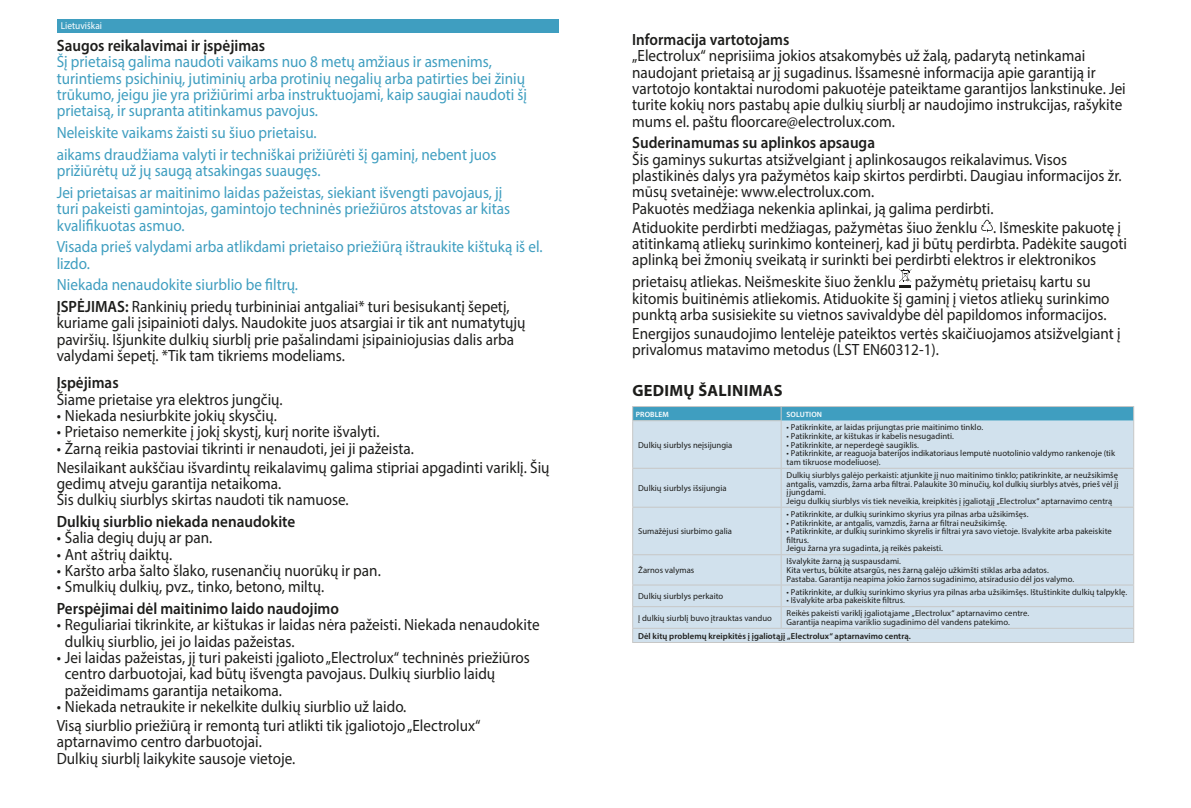
<style>
.page{position:relative;width:1191px;height:808px;background:#fff}
.page>*{position:absolute;margin:0;border:0;box-sizing:border-box;transform-origin:0 0}
.t1{font:16.3px/16.3px "Myriad Pro";color:#1d1d1b;scale:.93 1}
.t2{font:16.3px/16.3px "Myriad Pro";color:#3f9ec0;scale:.93 1}
.t3{font:600 16.3px "Myriad Pro";color:#1d1d1b;scale:.93 1}
.t4{font:700 16.3px "Myriad Pro";letter-spacing:.02em;color:#1d1d1b}
.t5{font:10.1px "Myriad Pro";color:#fff;scale:.93 1}
.t6{font:8.6px/8.6px "Myriad Pro";color:#1d1d1b}
.t7{font:600 8.6px "Myriad Pro";letter-spacing:.005em;color:#1d1d1b}
.t8{font:600 7.7px "Myriad Pro";letter-spacing:.01em;color:#fff}
.s1{color:#3f9ec0}
.s2{font-weight:600}
</style>
<div class="page">
<div style="left:57px;top:19px;width:502px;height:14px;background:#3f9ec0"></div>
<svg style="left:981px;top:220px;width:11px;height:12px"></svg>
<svg style="left:899px;top:268px;width:12px;height:19px"></svg>
<div style="left:633px;top:421px;width:500px;height:221px;background:#d1e1ed"></div>
<hr style="left:632px;top:421px;width:1px;height:47px;background:#c7c7c6">
<hr style="left:780px;top:421px;width:1px;height:47px;background:#c7c7c6">
<hr style="left:1133px;top:421px;width:1px;height:47px;background:#c7c7c6">
<hr style="left:632px;top:469px;width:1px;height:38px;background:#c7c7c6">
<hr style="left:780px;top:469px;width:1px;height:38px;background:#c7c7c6">
<hr style="left:1133px;top:469px;width:1px;height:38px;background:#c7c7c6">
<hr style="left:632px;top:508px;width:1px;height:46px;background:#c7c7c6">
<hr style="left:780px;top:508px;width:1px;height:46px;background:#c7c7c6">
<hr style="left:1133px;top:508px;width:1px;height:46px;background:#c7c7c6">
<svg style="left:780px;top:555px;width:1px;height:73px"></svg>
<svg style="left:632px;top:555px;width:1px;height:87px"></svg>
<svg style="left:1133px;top:555px;width:1px;height:87px"></svg>
<div style="left:632px;top:407px;width:502px;height:14px;background:#3f9ec0"></div>
<hr style="left:632px;top:406px;width:149px;height:1px;background:#c7c7c6">
<hr style="left:781px;top:406px;width:353px;height:1px;background:#c7c7c6">
<hr style="left:632px;top:420px;width:149px;height:1px;background:#c7c7c6">
<hr style="left:632px;top:628px;width:149px;height:1px;background:#c7c7c6">
<hr style="left:781px;top:628px;width:353px;height:1px;background:#c7c7c6">
<hr style="left:632px;top:642px;width:149px;height:1px;background:#c7c7c6">
<hr style="left:781px;top:642px;width:353px;height:1px;background:#c7c7c6">
<hr style="left:632px;top:468px;width:149px;height:1px;background:#c7c7c6">
<hr style="left:781px;top:468px;width:353px;height:1px;background:#c7c7c6">
<hr style="left:632px;top:507px;width:149px;height:1px;background:#c7c7c6">
<hr style="left:781px;top:507px;width:353px;height:1px;background:#c7c7c6">
<hr style="left:632px;top:554px;width:149px;height:1px;background:#c7c7c6">
<hr style="left:781px;top:554px;width:353px;height:1px;background:#c7c7c6">
<hr style="left:632px;top:584px;width:149px;height:1px;background:#c7c7c6">
<hr style="left:781px;top:584px;width:353px;height:1px;background:#c7c7c6">
<hr style="left:632px;top:606px;width:149px;height:1px;background:#c7c7c6">
<hr style="left:781px;top:606px;width:353px;height:1px;background:#c7c7c6">
<p class="t5" style="left:61px;top:20px;width:46px">Lietuviškai</p>
<p class="t3" style="left:57px;top:35px;width:226px">Saugos reikalavimai ir įspėjimas</p>
<p class="t2" style="left:57px;top:54px;width:507px">Šį prietaisą galima naudoti vaikams nuo 8 metų amžiaus ir asmenims, turintiems psichinių, jutiminių arba protinių negalių arba patirties bei žinių trūkumo, jeigu jie yra prižiūrimi arba instruktuojami, kaip saugiai naudoti šį prietaisą, ir supranta atitinkamus pavojus.</p>
<p class="t2" style="left:57px;top:122px;width:474px;line-height:21.7px">Neleiskite vaikams žaisti su šiuo prietaisu.<br>aikams draudžiama valyti ir techniškai prižiūrėti šį gaminį, nebent juos</p>
<p class="t2" style="left:57px;top:160px;width:481px;line-height:21.7px">prižiūrėtų už jų saugą atsakingas suaugęs.<br>Jei prietaisas ar maitinimo laidas pažeistas, siekiant išvengti pavojaus, jį</p>
<p class="t2" style="left:57px;top:200px;width:489px">turi pakeisti gamintojas, gamintojo techninės priežiūros atstovas ar kitas kvalifikuotas asmuo.</p>
<p class="t2" style="left:57px;top:238px;width:524px">Visada prieš valydami arba atlikdami prietaiso priežiūrą ištraukite kištuką iš el. lizdo.</p>
<p class="t1" style="left:57px;top:274px;width:488px;line-height:21.7px"><span class="s1">Niekada nenaudokite siurblio be filtrų.<br></span><span class="s2">ĮSPĖJIMAS:</span> Rankinių priedų turbininiai antgaliai* turi besisukantį šepetį,</p>
<p class="t1" style="left:57px;top:315px;width:505px">kuriame gali įsipainioti dalys. Naudokite juos atsargiai ir tik ant numatytųjų paviršių. Išjunkite dulkių siurblį prie pašalindami įsipainiojusias dalis arba valydami šepetį. *Tik tam tikriems modeliams.</p>
<p class="t3" style="left:57px;top:372px;width:68px">Įspėjimas</p>
<p class="t1" style="left:57px;top:391px;width:244px">Šiame prietaise yra elektros jungčių.</p>
<p class="t1" style="left:57px;top:407px;width:238px">• Niekada nesiurbkite jokių skysčių.</p>
<p class="t1" style="left:57px;top:423px;width:348px">• Prietaiso nemerkite į jokį skystį, kurį norite išvalyti.</p>
<p class="t1" style="left:57px;top:438px;width:531px;line-height:19px">• Žarną reikia pastoviai tikrinti ir nenaudoti, jei ji pažeista.<br>Nesilaikant aukščiau išvardintų reikalavimų galima stipriai apgadinti variklį. Šių</p>
<p class="t1" style="left:57px;top:475px;width:315px">gedimų atveju garantija netaikoma.<br>Šis dulkių siurblys skirtas naudoti tik namuose.</p>
<p class="t3" style="left:57px;top:511px;width:258px">Dulkių siurblio niekada nenaudokite</p>
<p class="t1" style="left:57px;top:529px;width:169px">• Šalia degių dujų ar pan.</p>
<p class="t1" style="left:57px;top:546px;width:126px">• Ant aštrių daiktų.</p>
<p class="t1" style="left:57px;top:562px;width:350px">• Karšto arba šalto šlako, rusenančių nuorūkų ir pan.</p>
<p class="t1" style="left:57px;top:578px;width:289px">• Smulkių dulkių, pvz., tinko, betono, miltų.</p>
<p class="t3" style="left:57px;top:598px;width:305px">Perspėjimai dėl maitinimo laido naudojimo</p>
<p class="t1" style="left:65px;top:616px;width:512px;text-indent:-8px">• Reguliariai tikrinkite, ar kištukas ir laidas nėra pažeisti. Niekada nenaudokite dulkių siurblio, jei jo laidas pažeistas.</p>
<p class="t1" style="left:65px;top:649px;width:501px;text-indent:-8px">• Jei laidas pažeistas, jį turi pakeisti įgalioto „Electrolux“ techninės priežiūros centro darbuotojai, kad būtų išvengta pavojaus. Dulkių siurblio laidų pažeidimams garantija netaikoma.</p>
<p class="t1" style="left:57px;top:697px;width:457px;line-height:19px">• Niekada netraukite ir nekelkite dulkių siurblio už laido.<br>Visą siurblio priežiūrą ir remontą turi atlikti tik įgaliotojo „Electrolux“</p>
<p class="t1" style="left:57px;top:733px;width:258px">aptarnavimo centro darbuotojai.<br>Dulkių siurblį laikykite sausoje vietoje.</p>
<p class="t3" style="left:632px;top:29px;width:171px">Informacija vartotojams</p>
<p class="t1" style="left:632px;top:47px;width:532px">„Electrolux“ neprisiima jokios atsakomybės už žalą, padarytą netinkamai naudojant prietaisą ar jį sugadinus. Išsamesnė informacija apie garantiją ir vartotojo kontaktai nurodomi pakuotėje pateiktame garantijos lankstinuke. Jei turite kokių nors pastabų apie dulkių siurblį ar naudojimo instrukcijas, rašykite mums el. paštu floorcare@electrolux.com.</p>
<p class="t3" style="left:632px;top:132px;width:263px">Suderinamumas su aplinkos apsauga</p>
<p class="t1" style="left:632px;top:151px;width:528px">Šis gaminys sukurtas atsižvelgiant į aplinkosaugos reikalavimus. Visos plastikinės dalys yra pažymėtos kaip skirtos perdirbti. Daugiau informacijos žr. mūsų svetainėje: www.electrolux.com.<br>Pakuotės medžiaga nekenkia aplinkai, ją galima perdirbti.</p>
<p class="t1" style="left:632px;top:219px;width:533px">Atiduokite perdirbti medžiagas, pažymėtas šiuo ženklu . Išmeskite pakuotę į atitinkamą atliekų surinkimo konteinerį, kad ji būtų perdirbta. Padėkite saugoti aplinką bei žmonių sveikatą ir surinkti bei perdirbti elektros ir elektronikos</p>
<p class="t1" style="left:632px;top:274px;width:515px">prietaisų atliekas. Neišmeskite šiuo ženklu pažymėtų prietaisų kartu su kitomis buitinėmis atliekomis. Atiduokite šį gaminį į vietos atliekų surinkimo punktą arba susisiekite su vietnos savivaldybe dėl papildomos informacijos.</p>
<p class="t1" style="left:632px;top:325px;width:527px">Energijos sunaudojimo lentelėje pateiktos vertės skaičiuojamos atsižvelgiant į privalomus matavimo metodus (LST EN60312-1).</p>
<p class="t4" style="left:632px;top:380px;width:152px">GEDIMŲ ŠALINIMAS</p>
<p class="t8" style="left:636px;top:409px;width:35px">PROBLEM</p>
<p class="t8" style="left:786px;top:409px;width:37px">SOLUTION</p>
<p class="t6" style="left:638px;top:440px;width:96px">Dulkių siurblys neįsijungia</p>
<p class="t6" style="left:786px;top:423px;width:198px">• Patikrinkite, ar laidas prijungtas prie maitinimo tinklo.</p>
<p class="t6" style="left:786px;top:432px;width:169px">• Patikrinkite, ar kištukas ir kabelis nesugadinti.</p>
<p class="t6" style="left:786px;top:440px;width:134px">• Patikrinkite, ar neperdegė saugiklis.</p>
<p class="t6" style="left:786px;top:449px;width:330px">• Patikrinkite, ar reaguoja baterijos indikatoriaus lemputė nuotolinio valdymo rankenoje (tik tam tikruose modeliuose).</p>
<p class="t6" style="left:638px;top:484px;width:90px">Dulkių siurblys išsijungia</p>
<p class="t6" style="left:638px;top:527px;width:95px">Sumažėjusi siurbimo galia</p>
<p class="t6" style="left:786px;top:471px;width:333px">Dulkių siurblys galėjo perkaisti: atjunkite jį nuo maitinimo tinklo; patikrinkite, ar neužsikimšę antgalis, vamzdis, žarna arba filtrai. Palaukite 30 minučių, kol dulkių siurblys atvės, prieš vėl jį įjungdami.<br>Jeigu dulkių siurblys vis tiek neveikia, kreipkitės į įgaliotąjį „Electrolux“ aptarnavimo centrą</p>
<p class="t6" style="left:786px;top:510px;width:243px">• Patikrinkite, ar dulkių surinkimo skyrius yra pilnas arba užsikimšęs.</p>
<p class="t6" style="left:786px;top:518px;width:222px">• Patikrinkite, ar antgalis, vamzdis, žarna ar filtrai neužsikimšę.</p>
<p class="t6" style="left:786px;top:527px;width:327px">• Patikrinkite, ar dulkių surinkimo skyrelis ir filtrai yra savo vietoje. Išvalykite arba pakeiskite filtrus.<br>Jeigu žarna yra sugadinta, ją reikės pakeisti.</p>
<p class="t6" style="left:638px;top:566px;width:58px">Žarnos valymas</p>
<p class="t6" style="left:786px;top:557px;width:289px">Išvalykite žarną ją suspausdami.<br>Kita vertus, būkite atsargūs, nes žarną galėjo užkimšti stiklas arba adatos.<br>Pastaba. Garantija neapima jokio žarnos sugadinimo, atsiradusio dėl jos valymo.</p>
<p class="t6" style="left:638px;top:592px;width:87px">Dulkių siurblys perkaito</p>
<p class="t6" style="left:786px;top:587px;width:342px">• Patikrinkite, ar dulkių surinkimo skyrius yra pilnas arba užsikimšęs. Ištuštinkite dulkių talpyklę.</p>
<p class="t6" style="left:786px;top:596px;width:120px">• Išvalykite arba pakeiskite filtrus.</p>
<p class="t6" style="left:638px;top:613px;width:135px">Į dulkių siurblį buvo įtrauktas vanduo</p>
<p class="t6" style="left:786px;top:609px;width:244px">Reikės pakeisti variklį įgaliotąjame „Electrolux“ aptarnavimo centre.<br>Garantija neapima variklio sugadinimo dėl vandens patekimo.</p>
<p class="t7" style="left:638px;top:630px;width:274px">Dėl kitų problemų kreipkitės į įgaliotąjį „Electrolux“ aptarnavimo centrą.</p>
</div>
